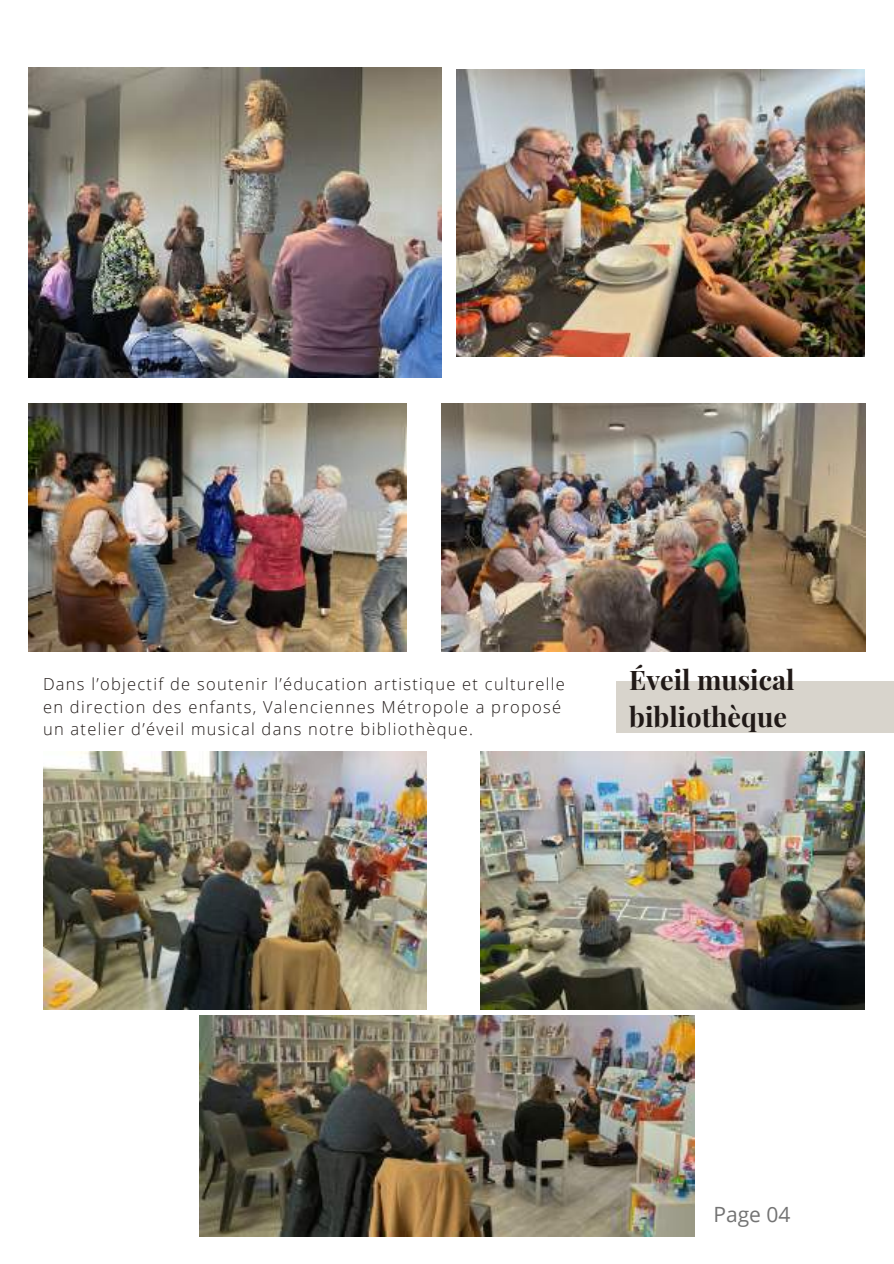
<style>
.page{position:relative;width:894px;height:1264px;background:#fff}
.page>*{position:absolute;margin:0;border:0;box-sizing:border-box;transform-origin:0 0}
.t1{font:700 27px/37.2px "Playfair Display";color:#201917}
.t2{font:21px "Open Sans";color:#737373}
.t3{font:300 16.5px/22.5px "Open Sans";letter-spacing:.08em;color:#201917}
</style>
<div class="page">
<div style="left:616px;top:681px;width:277px;height:51px;background:#d8d4cc"></div>
<img style="left:28px;top:68px;width:413px;height:309px">
<img style="left:28px;top:404px;width:378px;height:247px">
<img style="left:456px;top:69px;width:408px;height:287px">
<img style="left:441px;top:404px;width:423px;height:247px">
<img style="left:43px;top:752px;width:384px;height:257px">
<img style="left:481px;top:752px;width:383px;height:257px">
<img style="left:199px;top:1015px;width:495px;height:221px">
<p class="t3" style="left:43px;top:672px;width:523px">Dans l’objectif de soutenir l’éducation artistique et culturelle en direction des enfants, Valenciennes Métropole a proposé un atelier d’éveil musical dans notre bibliothèque.</p>
<h1 class="t1" style="left:629px;top:660px;width:167px">Éveil musical bibliothèque</h1>
<p class="t2" style="left:713px;top:1199px;width:79px">Page 04</p>
</div>
